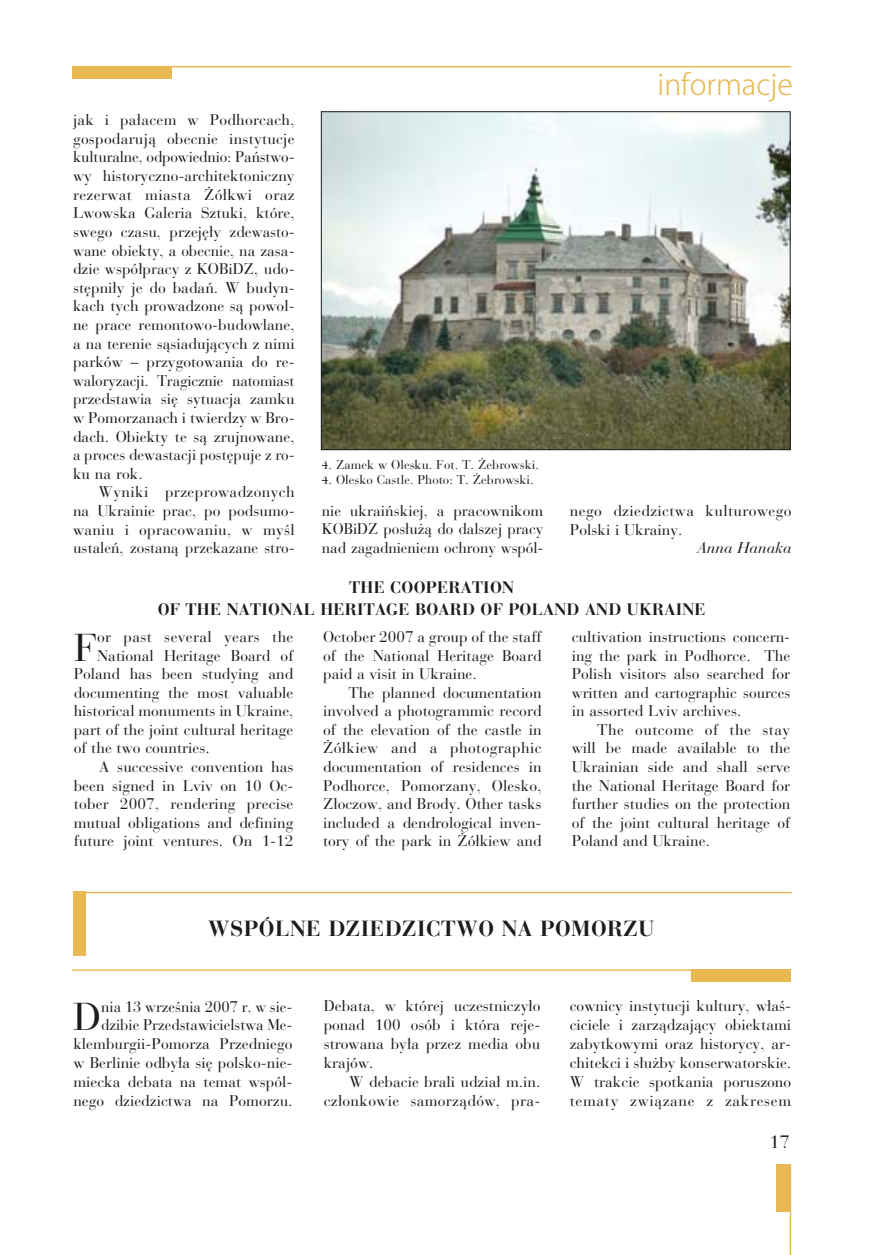
<style>
.page{position:relative;width:872px;height:1255px;background:#fff}
.page>*{position:absolute;margin:0;border:0;box-sizing:border-box;transform-origin:0 0}
.t1{font:38.7px "Pbauer Bodoni Roman";color:#1b1c20}
.t2{font:300 28.5px "Koz Go Pro";color:#e8b952}
.t3{font:700 21.75px "Pbauer Bodoni";letter-spacing:.02em;color:#1b1c20}
.t4{font:18px "Pbauer Bodoni Roman";color:#1b1c20}
.t5{font:700 16.5px/22.5px "Pbauer Bodoni";letter-spacing:.015em;color:#1b1c20;text-align:center}
.t6{font:15.45px/18.9px "Pbauer Bodoni Roman";color:#1b1c20;text-align:justify}
.t7{font:15.45px "Pbauer Bodoni Roman";letter-spacing:.02em;color:#1b1c20}
.t8{font:15.45px "Pbauer Bodoni Roman";letter-spacing:.025em;color:#1b1c20}
.t9{font:italic 15.45px "Pbauer Bodoni";color:#1b1c20}
.t10{font:12.75px "Pbauer Bodoni Roman";color:#1b1c20}
</style>
<div class="page">
<div style="left:72px;top:66px;width:100px;height:13px;background:#e8b952"></div>
<hr style="left:72px;top:66px;width:719px;height:1px;background:#e8b952">
<div style="left:776px;top:1163px;width:15px;height:48px;background:#e8b952"></div>
<hr style="left:789px;top:1164px;width:2px;height:90px;background:#e8b952">
<img style="left:323px;top:113px;width:465px;height:335px">
<div style="left:321px;top:111px;width:469px;height:339px;border:1px solid #1b1c20"></div>
<div style="left:73px;top:891px;width:13px;height:64px;background:#e8b952"></div>
<hr style="left:73px;top:891px;width:718px;height:2px;background:#e8b952">
<div style="left:691px;top:969px;width:99px;height:13px;background:#e8b952"></div>
<hr style="left:72px;top:969px;width:718px;height:1px;background:#e8b952">
<p class="t6" style="left:73px;top:112px;width:223px">jak i pa∏acem w Podhorcach,</p>
<p class="t6" style="left:73px;top:131px;width:223px">gospodarujà obecnie instytucje</p>
<p class="t6" style="left:73px;top:149px;width:223px">kulturalne, odpowiednio: Paƒstwo-</p>
<p class="t6" style="left:73px;top:168px;width:223px">wy historyczno-architektoniczny</p>
<p class="t7" style="left:73px;top:188px;width:223px">rezerwat miasta ˚ó∏kwi oraz</p>
<p class="t6" style="left:73px;top:205px;width:223px">Lwowska Galeria Sztuki, które,</p>
<p class="t6" style="left:73px;top:224px;width:223px">swego czasu, przej´∏y zdewasto-</p>
<p class="t6" style="left:73px;top:242px;width:223px">wane obiekty, a obecnie, na zasa-</p>
<p class="t6" style="left:73px;top:261px;width:223px">dzie wspó∏pracy z KOBiDZ, udo-</p>
<p class="t6" style="left:73px;top:280px;width:223px">st´pni∏y je do badaƒ. W budyn-</p>
<p class="t6" style="left:73px;top:298px;width:223px">kach tych prowadzone sà powol-</p>
<p class="t6" style="left:73px;top:317px;width:223px">ne prace remontowo-budowlane,</p>
<p class="t6" style="left:73px;top:335px;width:223px">a na terenie sàsiadujàcych z nimi</p>
<p class="t6" style="left:73px;top:354px;width:223px">parków – przygotowania do re-</p>
<p class="t6" style="left:73px;top:373px;width:223px">waloryzacji. Tragicznie natomiast</p>
<p class="t6" style="left:73px;top:391px;width:223px">przedstawia si´ sytuacja zamku</p>
<p class="t6" style="left:73px;top:410px;width:223px">w Pomorzanach i twierdzy w Bro-</p>
<p class="t6" style="left:73px;top:428px;width:223px">dach. Obiekty te sà zrujnowane,</p>
<p class="t6" style="left:73px;top:447px;width:223px">a proces dewastacji post´puje z ro-</p>
<p class="t6" style="left:73px;top:465px;width:71px">ku na rok.</p>
<p class="t7" style="left:99px;top:486px;width:198px">Wyniki przeprowadzonych</p>
<p class="t6" style="left:73px;top:503px;width:223px">na Ukrainie prac, po podsumo-</p>
<p class="t6" style="left:73px;top:521px;width:223px">waniu i opracowaniu, w myÊl</p>
<p class="t6" style="left:73px;top:540px;width:223px">ustaleƒ, zostanà przekazane stro-</p>
<p class="t2" style="left:657px;top:70px;width:137px">informacje</p>
<p class="t10" style="left:321px;top:459px;width:219px">4. Zamek w Olesku. Fot. T. ˚ebrowski.</p>
<p class="t10" style="left:321px;top:475px;width:214px">4. Olesko Castle. Photo: T. ˚ebrowski.</p>
<p class="t6" style="left:322px;top:503px;width:223px">nie ukraiƒskiej, a pracownikom KOBiDZ pos∏u˝à do dalszej pracy nad zagadnieniem ochrony wspól-</p>
<p class="t8" style="left:570px;top:504px;width:223px">nego dziedzictwa kulturowego</p>
<p class="t6" style="left:570px;top:521px;width:114px">Polski i Ukrainy.</p>
<p class="t9" style="left:697px;top:542px;width:96px">Anna Hanaka</p>
<p class="t5" style="left:158px;top:577px;width:549px">THE COOPERATION<br>OF THE NATIONAL HERITAGE BOARD OF POLAND AND UKRAINE</p>
<p class="t1" style="left:74px;top:632px;width:25px">F</p>
<p class="t7" style="left:97px;top:630px;width:198px">or past several years the</p>
<p class="t6" style="left:97px;top:647px;width:198px">National Heritage Board of</p>
<p class="t6" style="left:74px;top:666px;width:221px">Poland has been studying and</p>
<p class="t6" style="left:74px;top:684px;width:221px">documenting the most valuable</p>
<p class="t6" style="left:74px;top:703px;width:221px">historical monuments in Ukraine,</p>
<p class="t6" style="left:74px;top:721px;width:221px">part of the joint cultural heritage</p>
<p class="t6" style="left:74px;top:740px;width:138px">of the two countries.</p>
<p class="t6" style="left:99px;top:759px;width:196px">A successive convention has</p>
<p class="t6" style="left:74px;top:777px;width:221px">been signed in Lviv on 10 Oc-</p>
<p class="t6" style="left:74px;top:796px;width:221px">tober 2007, rendering precise</p>
<p class="t6" style="left:74px;top:814px;width:221px">mutual obligations and defining</p>
<p class="t6" style="left:74px;top:833px;width:221px">future joint ventures. On 1-12</p>
<p class="t6" style="left:323px;top:629px;width:220px">October 2007 a group of the staff</p>
<p class="t6" style="left:323px;top:647px;width:220px">of the National Heritage Board</p>
<p class="t6" style="left:323px;top:666px;width:155px">paid a visit in Ukraine.</p>
<p class="t6" style="left:348px;top:684px;width:194px">The planned documentation</p>
<p class="t6" style="left:323px;top:703px;width:220px">involved a photogrammic record</p>
<p class="t6" style="left:323px;top:721px;width:220px">of the elevation of the castle in</p>
<p class="t7" style="left:323px;top:742px;width:220px">˚ó∏kiew and a photographic</p>
<p class="t6" style="left:323px;top:759px;width:220px">documentation of residences in</p>
<p class="t6" style="left:323px;top:777px;width:220px">Podhorce, Pomorzany, Olesko,</p>
<p class="t6" style="left:323px;top:796px;width:220px">Z∏oczow, and Brody. Other tasks</p>
<p class="t6" style="left:323px;top:814px;width:220px">included a dendrological inven-</p>
<p class="t6" style="left:323px;top:833px;width:220px">tory of the park in ˚ó∏kiew and</p>
<p class="t6" style="left:572px;top:629px;width:220px">cultivation instructions concern-</p>
<p class="t6" style="left:572px;top:647px;width:220px">ing the park in Podhorce. The</p>
<p class="t6" style="left:572px;top:666px;width:220px">Polish visitors also searched for</p>
<p class="t6" style="left:572px;top:684px;width:220px">written and cartographic sources</p>
<p class="t6" style="left:572px;top:703px;width:171px">in assorted Lviv archives.</p>
<p class="t8" style="left:597px;top:723px;width:194px">The outcome of the stay</p>
<p class="t6" style="left:572px;top:740px;width:220px">will be made available to the</p>
<p class="t6" style="left:572px;top:759px;width:220px">Ukrainian side and shall serve</p>
<p class="t6" style="left:572px;top:777px;width:220px">the National Heritage Board for</p>
<p class="t6" style="left:572px;top:796px;width:220px">further studies on the protection</p>
<p class="t6" style="left:572px;top:814px;width:220px">of the joint cultural heritage of</p>
<p class="t6" style="left:572px;top:833px;width:140px">Poland and Ukraine.</p>
<p class="t3" style="left:208px;top:919px;width:448px">WSPÓLNE DZIEDZICTWO NA POMORZU</p>
<p class="t6" style="left:73px;top:998px;width:221px;text-align:right">nia 13 wrzeÊnia 2007 r. w sie&shy;dzibie Przedstawicielstwa Me&shy;klemburgii-Pomorza Przedniego w Berlinie odby∏a si´ polsko-nie&shy;miecka debata na temat wspól&shy;nego dziedzictwa na Pomorzu.</p>
<p class="t6" style="left:324px;top:998px;width:218px">Debata, w której uczestniczy∏o</p>
<p class="t1" style="left:73px;top:1001px;width:29px">D</p>
<p class="t6" style="left:324px;top:1017px;width:218px">ponad 100 osób i która reje-</p>
<p class="t6" style="left:324px;top:1036px;width:218px">strowana by∏a przez media obu</p>
<p class="t6" style="left:324px;top:1055px;width:51px">krajów.</p>
<p class="t6" style="left:349px;top:1073px;width:193px">W debacie brali udzia∏ m.in.</p>
<p class="t7" style="left:324px;top:1094px;width:218px">cz∏onkowie samorzàdów, pra-</p>
<p class="t6" style="left:570px;top:998px;width:223px">cownicy instytucji kultury, w∏aÊ&shy;ciciele i zarzàdzajàcy obiektami zabytkowymi oraz historycy, ar&shy;chitekci i s∏u˝by konserwatorskie.<br>W trakcie spotkania poruszono tematy zwiàzane z zakresem</p>
<p class="t4" style="left:769px;top:1134px;width:22px">17</p>
</div>
